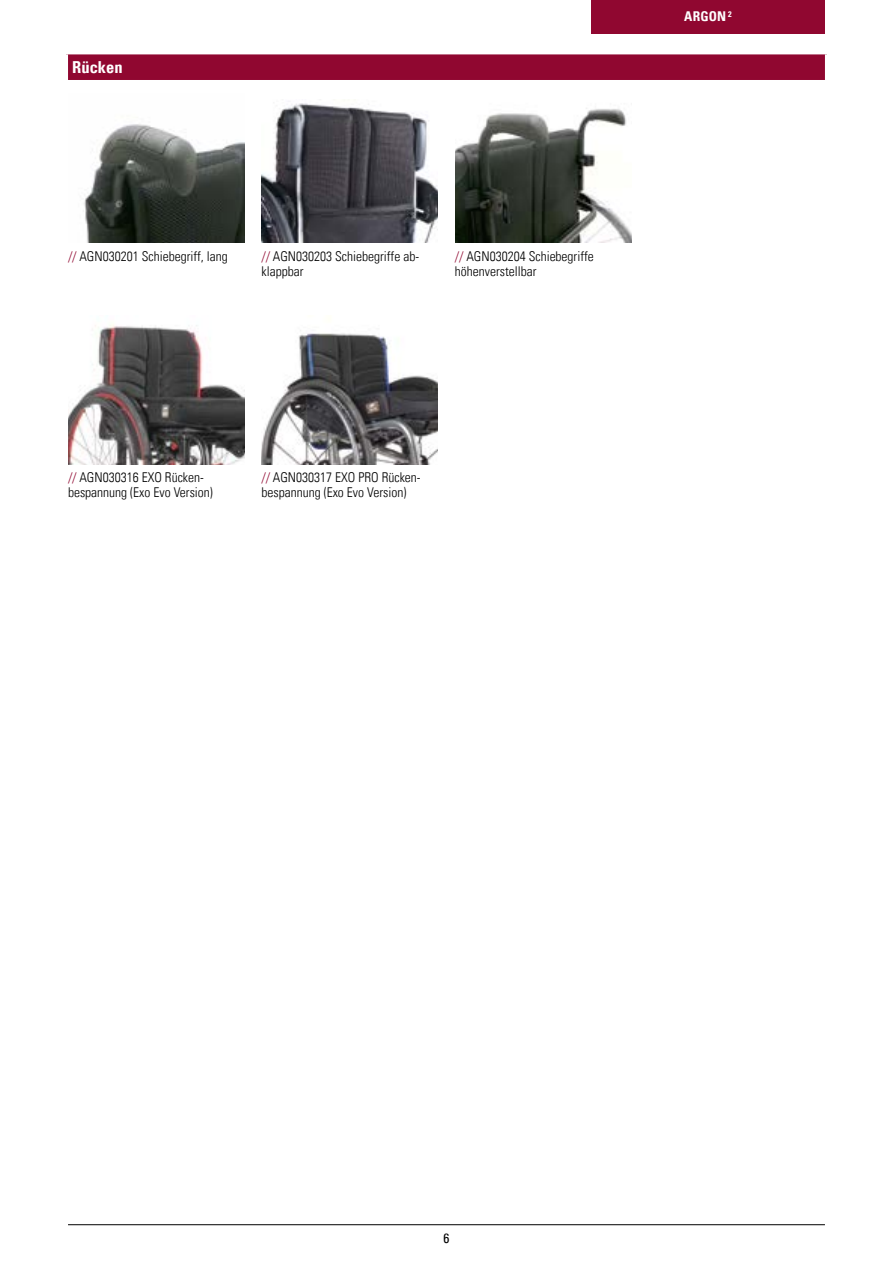
<style>
.page{position:relative;width:893px;height:1263px;background:#fff}
.page>*{position:absolute;margin:0;border:0;box-sizing:border-box;transform-origin:0 0}
.t1{font:16.5px "Univers Com 67 Bold Cond";color:#fff}
.t2{font:13.5px/15px "Univers Com 47 Light Cond";color:#000}
.t3{font:13.5px "Univers Com 67 Bold Cond";letter-spacing:.01em;color:#fff}
.t4{font:condensed 13.5px "Univers Com 57";color:#000}
.s1{color:#900730}
</style>
<div class="page">
<img style="left:68px;top:324px;width:176px;height:140px">
<img style="left:261px;top:333px;width:177px;height:131px">
<img style="left:84px;top:124px;width:160px;height:118px">
<img style="left:455px;top:108px;width:176px;height:134px">
<img style="left:261px;top:103px;width:177px;height:139px">
<div style="left:66px;top:53px;width:761px;height:29px;background:#900730"></div>
<hr style="left:65px;top:51px;width:763px;height:3px;background:#fff">
<hr style="left:65px;top:54px;width:3px;height:26px;background:#fff">
<hr style="left:825px;top:54px;width:3px;height:26px;background:#fff">
<hr style="left:65px;top:80px;width:763px;height:3px;background:#fff">
<div style="left:591px;top:0;width:234px;height:34px;background:#900730"></div>
<hr style="left:68px;top:1224px;width:757px;height:1px;background:#000">
<p class="t1" style="left:72px;top:57px;width:52px">Rücken</p>
<p class="t2" style="left:68px;top:248px;width:161px"><span class="s1">//</span> AGN030201 Schiebegriff, lang</p>
<p class="t2" style="left:455px;top:248px;width:140px"><span class="s1">//</span> AGN030204 Schiebegriffe höhenverstellbar</p>
<p class="t2" style="left:261px;top:248px;width:159px"><span class="s1">//</span> AGN030203 Schiebegriffe ab&shy;klappbar</p>
<p class="t2" style="left:68px;top:470px;width:146px"><span class="s1">//</span> AGN030316 EXO Rücken&shy;bespannung (Exo Evo Version)</p>
<p class="t2" style="left:261px;top:470px;width:160px"><span class="s1">//</span> AGN030317 EXO PRO Rücken&shy;bespannung (Exo Evo Version)</p>
<p class="t3" style="left:684px;top:8px;width:49px">ARGON <sup>2</sup></p>
<p class="t4" style="left:443px;top:1229px;width:7px">6</p>
</div>
